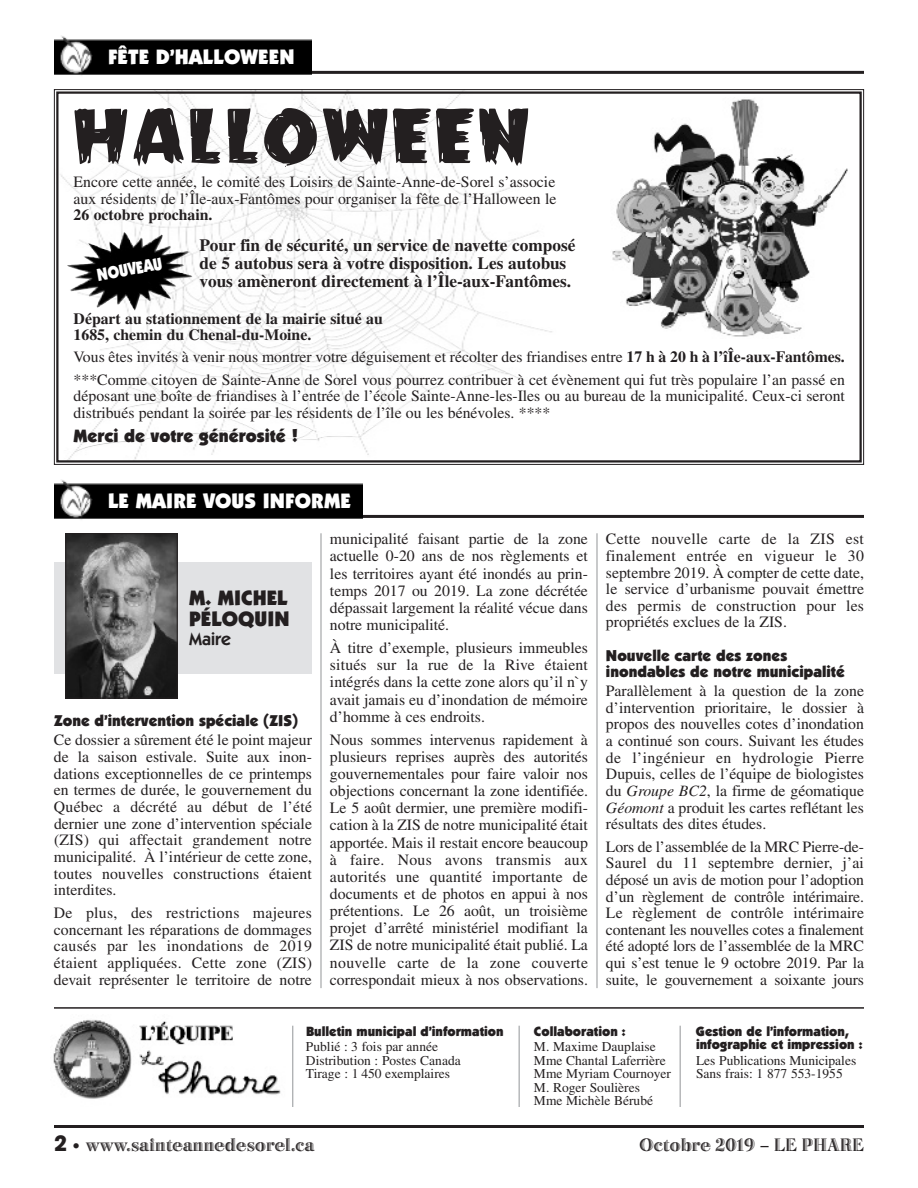
<style>
.page{position:relative;width:918px;height:1188px;background:#fff}
.page>*{position:absolute;margin:0;border:0;box-sizing:border-box;transform-origin:0 0}
.t1{font:70.2px "Mrs.Monster";letter-spacing:.055em;color:#231f20;scale:1.25 1}
.t2{font:900 21px "Itc Kabel";letter-spacing:.005em;color:#fff}
.t3{font:900 21px/21px "Itc Kabel";color:#231f20}
.t4{font:18.75px "Bertie Plain";color:#231f20}
.t5{font:900 18px "Itc Kabel";color:#231f20}
.t6{font:600 18px "Itc Kabel";color:#231f20}
.t7{font:900 17.55px "Itc Kabel";color:#fff;scale:.85 1}
.t8{font:700 17.25px/18px "Times";color:#231f20}
.t9{font:15.75px/16.6px "Times";color:#231f20;text-align:justify}
.t10{font:700 15.75px/16.5px "Times";color:#231f20}
.t11{font:900 15.75px/16.6px "Itc Kabel";color:#231f20}
.t12{font:13.5px/13.5px "Times";color:#231f20}
.t13{font:900 13.5px/13.5px "Itc Kabel";color:#231f20}
.s1{font-weight:700}
.s2{font-style:italic}
.s3{font-family:"Avant Garde";font-weight:700;font-size:21px}
.s4{font-family:"Frutiger";font-size:15px}
</style>
<div class="page">
<img style="left:60px;top:94px;width:492px;height:366px">
<div style="left:54px;top:562px;width:258px;height:112px;background:#e1e2e4"></div>
<hr style="left:54px;top:1125px;width:810px;height:3px;background:#231f20">
<hr style="left:54px;top:515px;width:810px;height:3px;background:#231f20">
<img style="left:54px;top:480px;width:308px;height:40px">
<img style="left:53px;top:1020px;width:228px;height:79px">
<hr style="left:321px;top:533px;width:1px;height:455px;background:#939598">
<hr style="left:597px;top:533px;width:1px;height:455px;background:#939598">
<img style="left:67px;top:535px;width:109px;height:161px">
<div style="left:65px;top:533px;width:113px;height:165px;border:1px solid #231f20"></div>
<img style="left:612px;top:99px;width:236px;height:238px">
<div style="left:56px;top:91px;width:806px;height:372px;border:2px solid #231f20"></div>
<hr style="left:54px;top:71px;width:810px;height:3px;background:#231f20">
<img style="left:54px;top:35px;width:258px;height:41px">
<hr style="left:292px;top:1026px;width:1px;height:81px;background:#939598">
<hr style="left:519px;top:1026px;width:1px;height:81px;background:#939598">
<hr style="left:680px;top:1026px;width:1px;height:81px;background:#939598">
<hr style="left:54px;top:1007px;width:810px;height:2px;background:#231f20">
<img style="left:66px;top:231px;width:127px;height:80px">
<h2 class="t2" style="left:108px;top:49px;width:188px">FÊTE D’HALLOWEEN</h2>
<h1 class="t1" style="left:74px;top:98px;width:365px">HALLOWEEN</h1>
<p class="t9" style="left:74px;top:175px;width:484px">Encore cette année, le comité des Loisirs de Sainte-Anne-de-Sorel s’associe aux résidents de l’Île-aux-Fantômes pour organiser la fête de l’Halloween le</p>
<p class="t10" style="left:74px;top:208px;width:140px">26 octobre prochain.</p>
<p class="t8" style="left:200px;top:238px;width:377px">Pour fin de sécurité, un service de navette composé de 5 autobus sera à votre disposition. Les autobus vous amèneront directement à l’Île-aux-Fantômes.</p>
<p class="t10" style="left:74px;top:312px;width:311px">Départ au stationnement de la mairie situé au<br>1685, chemin du Chenal-du-Moine.</p>
<p class="t9" style="left:74px;top:348px;width:773px;line-height:22.5px">Vous êtes invités à venir nous montrer votre déguisement et récolter des friandises entre <span class="s1">17 h à 20 h à l’îÎe-aux-Fantômes. </span>***Comme citoyen de Sainte-Anne de Sorel vous pourrez contribuer à cet évènement qui fut très populaire l’an passé en</p>
<p class="t9" style="left:74px;top:390px;width:773px">déposant une boîte de friandises à l’entrée de l’école Sainte-Anne-les-Iles ou au bureau de la municipalité. Ceux-ci seront distribués pendant la soirée par les résidents de l’île ou les bénévoles. ****</p>
<p class="t5" style="left:74px;top:430px;width:226px">Merci de votre générosité !</p>
<p class="t7" style="left:96px;top:268px;width:79px;rotate:-10deg">NOUVEAU</p>
<h2 class="t2" style="left:108px;top:493px;width:244px">LE MAIRE VOUS INFORME</h2>
<h2 class="t3" style="left:189px;top:589px;width:102px">M. MICHEL<br>PÉLOQUIN</h2>
<p class="t6" style="left:189px;top:633px;width:43px">Maire</p>
<p class="t11" style="left:54px;top:714px;width:246px">Zone d’intervention spéciale (ZIS)</p>
<p class="t9" style="left:54px;top:733px;width:260px">Ce dossier a sûrement été le point majeur de la saison estivale. Suite aux inon&shy;dations exceptionnelles de ce printemps en termes de durée, le gouvernement du Québec a décrété au début de l’été dernier une zone d’intervention spéciale (ZIS) qui affectait grandement notre municipalité. À l’intérieur de cette zone, toutes nouvelles constructions étaient interdites.</p>
<p class="t9" style="left:54px;top:906px;width:260px">De plus, des restrictions majeures concernant les réparations de dommages causés par les inondations de 2019 étaient appliquées. Cette zone (ZIS) devait représenter le territoire de notre</p>
<p class="t9" style="left:330px;top:532px;width:260px;line-height:17.1px">municipalité faisant partie de la zone actuelle 0-20 ans de nos règlements et les territoires ayant été inondés au prin&shy;temps 2017 ou 2019. La zone décrétée dépassait largement la réalité vécue dans notre municipalité.</p>
<p class="t9" style="left:330px;top:641px;width:260px;line-height:17.1px">À titre d’exemple, plusieurs immeubles situés sur la rue de la Rive étaient intégrés dans la cette zone alors qu’il n`y avait jamais eu d’inondation de mémoire d’homme à ces endroits.</p>
<p class="t9" style="left:330px;top:733px;width:260px;line-height:17.1px">Nous sommes intervenus rapidement à plusieurs reprises auprès des autorités gouvernementales pour faire valoir nos objections concernant la zone identifiée.<br>Le 5 août dermier, une première modifi&shy;cation à la ZIS de notre municipalité était apportée. Mais il restait encore beaucoup à faire. Nous avons transmis aux autorités une quantité importante de documents et de photos en appui à nos prétentions. Le 26 août, un troisième projet d’arrêté ministériel modifiant la ZIS de notre municipalité était publié. La nouvelle carte de la zone couverte correspondait mieux à nos observations.</p>
<p class="t9" style="left:606px;top:532px;width:260px">Cette nouvelle carte de la ZIS est finalement entrée en vigueur le 30 septembre 2019. À compter de cette date, le service d’urbanisme pouvait émettre des permis de construction pour les propriétés exclues de la ZIS.</p>
<p class="t11" style="left:606px;top:648px;width:240px">Nouvelle carte des zones inondables de notre municipalité</p>
<p class="t9" style="left:606px;top:684px;width:260px">Parallèlement à la question de la zone d’intervention prioritaire, le dossier à propos des nouvelles cotes d’inondation a continué son cours. Suivant les études de l’ingénieur en hydrologie Pierre Dupuis, celles de l’équipe de biologistes du <span class="s2">Groupe BC2</span>, la firme de géomatique <span class="s2">Géomont</span> a produit les cartes reflétant les résultats des dites études.</p>
<p class="t9" style="left:606px;top:840px;width:260px">Lors de l’assemblée de la MRC Pierre-de-Saurel du 11 septembre dernier, j’ai déposé un avis de motion pour l’adoption d’un règlement de contrôle intérimaire.<br>Le règlement de contrôle intérimaire contenant les nouvelles cotes a finalement été adopté lors de l’assemblée de la MRC qui s’est tenue le 9 octobre 2019. Par la suite, le gouvernement a soixante jours</p>
<p class="t13" style="left:306px;top:1025px;width:199px">Bulletin municipal d’information</p>
<p class="t12" style="left:306px;top:1042px;width:156px">Publié : 3 fois par année<br>Distribution : Postes Canada<br>Tirage : 1 450 exemplaires</p>
<p class="t13" style="left:534px;top:1025px;width:93px">Collaboration :</p>
<p class="t12" style="left:534px;top:1042px;width:138px">M. Maxime Dauplaise<br>Mme Chantal Laferrière<br>Mme Myriam Cournoyer<br>M. Roger Soulières<br>Mme Michèle Bérubé</p>
<p class="t13" style="left:696px;top:1025px;width:168px">Gestion de l’information, infographie et impression :</p>
<p class="t12" style="left:696px;top:1055px;width:162px">Les Publications Municipales<br>Sans frais: 1 877 553-1955</p>
<p class="t4" style="left:54px;top:1139px;width:262px"><span class="s3">2</span> <span class="s4">•</span> www.sainteannedesorel.ca</p>
<p class="t4" style="left:640px;top:1139px;width:226px">Octobre 2019 – LE PHARE</p>
</div>
